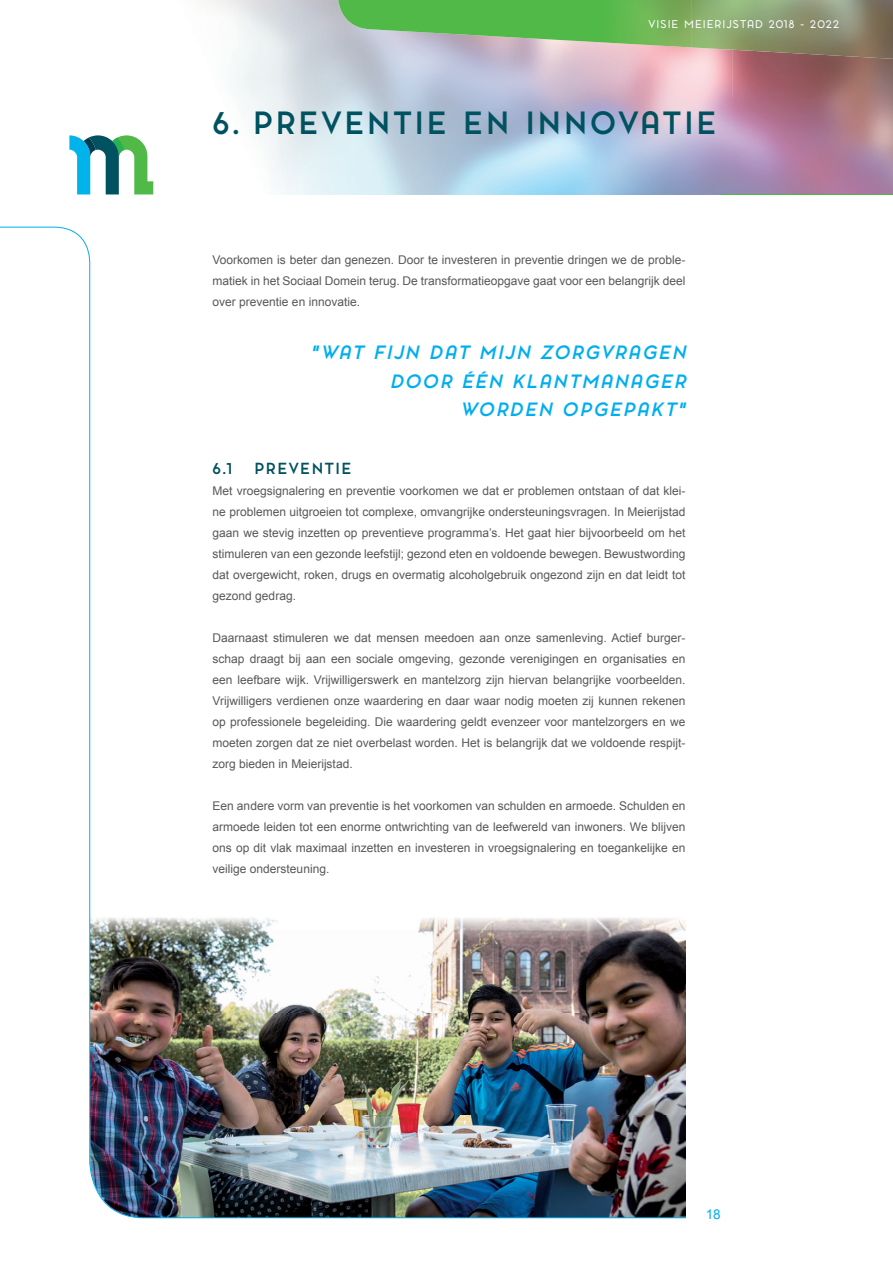
<style>
.page{position:relative;width:893px;height:1263px;background:#fff}
.page>*{position:absolute;margin:0;border:0;box-sizing:border-box;transform-origin:0 0}
.t1{font:700 30px "Pontiac";letter-spacing:.1em;color:#005260}
.t2{font:italic 700 18px/28.5px "Pontiac";letter-spacing:.1em;color:#00aeef;text-align:right}
.t3{font:700 15px "Pontiac";letter-spacing:.1em;color:#005260}
.t4{font:13.5px "Arial";color:#00aeef}
.t5{font:12px/21px "Arial";color:#57585a;text-align:justify}
.t6{font:10.5px "Pontiac";letter-spacing:.1em;color:#fff}
</style>
<div class="page">
<img style="left:732px;top:59px;width:161px;height:135px">
<svg style="left:69px;top:135px;width:84px;height:59px"></svg>
<img style="left:338px;top:0;width:353px;height:47px">
<img style="left:691px;top:0;width:202px;height:59px">
<hr style="left:721px;top:194px;width:172px;height:1px;background:#51b948">
<img style="left:0;top:227px;width:686px;height:991px">
<p class="t6" style="left:649px;top:16px;width:192px">VISIE MEIERIJSTAD 2018 - 2022</p>
<h1 class="t1" style="left:213px;top:101px;width:505px">6. PREVENTIE EN INNOVATIE</h1>
<p class="t5" style="left:213px;top:249px;width:474px">Voorkomen is beter dan genezen. Door te investeren in preventie dringen we de proble&shy;matiek in het Sociaal Domein terug. De transformatieopgave gaat voor een belangrijk deel over preventie en innovatie.</p>
<h2 class="t2" style="left:311px;top:338px;width:377px">“WAT FIJN DAT MIJN ZORGVRAGEN<br>DOOR ÉÉN KLANTMANAGER<br>WORDEN OPGEPAKT”</h2>
<p class="t3" style="left:213px;top:458px;width:21px">6.1</p>
<p class="t3" style="left:255px;top:458px;width:98px">PREVENTIE</p>
<p class="t5" style="left:213px;top:480px;width:474px">Met vroegsignalering en preventie voorkomen we dat er problemen ontstaan of dat klei&shy;ne problemen uitgroeien tot complexe, omvangrijke ondersteuningsvragen. In Meierijstad gaan we stevig inzetten op preventieve programma’s. Het gaat hier bijvoorbeeld om het stimuleren van een gezonde leefstijl; gezond eten en voldoende bewegen. Bewustwording dat overgewicht, roken, drugs en overmatig alcoholgebruik ongezond zijn en dat leidt tot gezond gedrag.</p>
<p class="t5" style="left:213px;top:627px;width:474px">Daarnaast stimuleren we dat mensen meedoen aan onze samenleving. Actief burger&shy;schap draagt bij aan een sociale omgeving, gezonde verenigingen en organisaties en een leefbare wijk. Vrijwilligerswerk en mantelzorg zijn hiervan belangrijke voorbeelden.<br>Vrijwilligers verdienen onze waardering en daar waar nodig moeten zij kunnen rekenen op professionele begeleiding. Die waardering geldt evenzeer voor mantelzorgers en we moeten zorgen dat ze niet overbelast worden. Het is belangrijk dat we voldoende respijt&shy;zorg bieden in Meierijstad.</p>
<p class="t5" style="left:213px;top:795px;width:474px">Een andere vorm van preventie is het voorkomen van schulden en armoede. Schulden en armoede leiden tot een enorme ontwrichting van de leefwereld van inwoners. We blijven ons op dit vlak maximaal inzetten en investeren in vroegsignalering en toegankelijke en veilige ondersteuning.</p>
<p class="t4" style="left:706px;top:1205px;width:17px">18</p>
</div>
